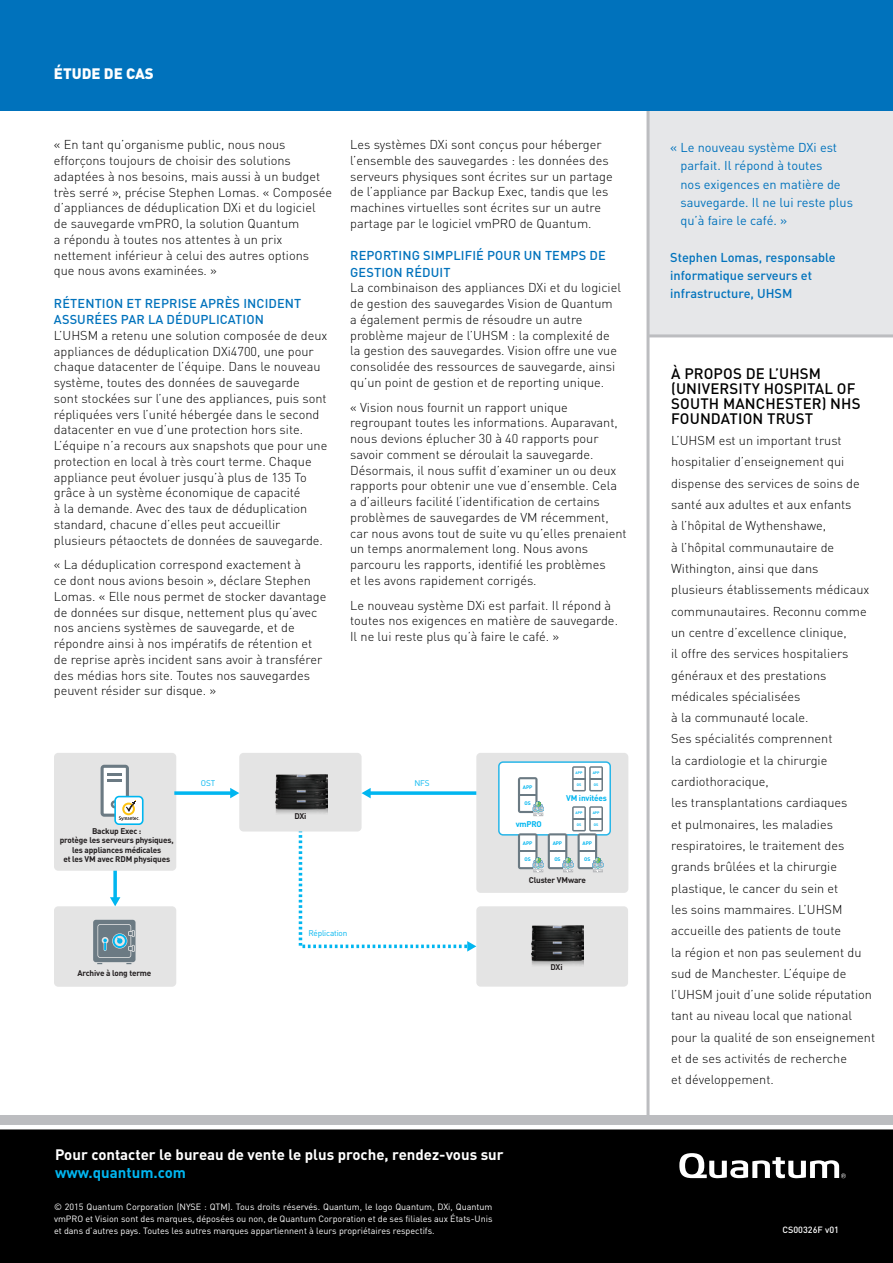
<style>
.page{position:relative;width:893px;height:1263px;background:#fff}
.page>*{position:absolute;margin:0;border:0;box-sizing:border-box;transform-origin:0 0}
.t1{font:500 15px/15px "DIN Pro";letter-spacing:.01em;color:#000}
.t2{font:700 15px "DIN Pro";color:#fff}
.t3{font:700 15px "DIN Pro";color:#00b6f0}
.t4{font:900 15px "DIN Pro";color:#fff}
.t5{font:300 12.75px/15.8px "DIN Pro";color:#000}
.t6{font:500 12.75px/18.3px "DIN Pro";letter-spacing:.01em;color:#0072bc}
.t7{font:12.75px/18.3px "DIN Pro";color:#0072bc}
.t8{font:9px/12px "DIN Pro";color:#fff;text-align:justify}
.t9{font:500 9px "DIN Pro";color:#fff}
.t10{font:700 8.25px/9.3px "DIN Pro";letter-spacing:-.02em;color:#231f20;text-align:center}
.t11{font:8.25px "DIN Pro";letter-spacing:-.02em;color:#00b6f0}
.t12{font:700 8.25px "DIN Pro";letter-spacing:-.02em;color:#00b6f0}
.t13{font:700 5.1px "DIN Pro";color:#00b6f0}
.t14{font:700 3.6px "DIN Pro";color:#00b6f0}
</style>
<div class="page">
<div style="left:648px;top:94px;width:245px;height:242px;background:#e6e7e9"></div>
<hr style="left:648px;top:334px;width:245px;height:3px;background:#bcbdc0">
<hr style="left:646px;top:103px;width:3px;height:1016px;background:#bcbdc0">
<div style="left:0;top:0;width:893px;height:111px;background:#0072bc"></div>
<div style="left:0;top:1115px;width:893px;height:33px;background:#bcbdc0"></div>
<div style="left:0;top:1128px;width:893px;height:135px;background:#000"></div>
<hr style="left:0;top:1125px;width:893px;height:4px;background:#fff">
<svg style="left:679px;top:1153px;width:167px;height:25px"></svg>
<div style="left:476px;top:753px;width:152px;height:140px;background:#e4e4e4;border-radius:4px"></div>
<div style="left:499px;top:762px;width:111px;height:73px;background:#fff;border-radius:4px"></div>
<div style="left:498px;top:761px;width:113px;height:74px;border:1px solid #26b5e8;border-radius:4px"></div>
<div style="left:476px;top:906px;width:152px;height:81px;background:#e4e4e4;border-radius:4px"></div>
<div style="left:239px;top:753px;width:123px;height:78px;background:#e4e4e4;border-radius:4px"></div>
<div style="left:54px;top:906px;width:122px;height:81px;background:#e4e4e4;border-radius:4px"></div>
<svg style="left:113px;top:871px;width:4px;height:26px"></svg>
<svg style="left:110px;top:897px;width:10px;height:9px"></svg>
<div style="left:54px;top:753px;width:122px;height:118px;background:#e4e4e4;border-radius:4px"></div>
<svg style="left:174px;top:791px;width:56px;height:4px"></svg>
<svg style="left:230px;top:788px;width:9px;height:10px"></svg>
<svg style="left:297px;top:788px;width:179px;height:163px"></svg>
<div style="left:115px;top:796px;width:28px;height:28px;background:#fff;border-radius:4px"></div>
<div style="left:114px;top:796px;width:30px;height:29px;border:2px solid #00b6f0;border-radius:4px"></div>
<img style="left:275px;top:774px;width:53px;height:41px">
<img style="left:531px;top:925px;width:53px;height:41px">
<svg style="left:518px;top:766px;width:85px;height:106px"></svg>
<svg style="left:101px;top:765px;width:39px;height:56px"></svg>
<svg style="left:93px;top:920px;width:43px;height:44px;background:#7a919b"></svg>
<p class="t4" style="left:54px;top:61px;width:101px">ÉTUDE DE CAS</p>
<p class="t5" style="left:54px;top:136px;width:280px">« En tant qu’organisme public, nous nous efforçons toujours de choisir des solutions adaptées à nos besoins, mais aussi à un budget très serré », précise Stephen Lomas. « Composée d’appliances de déduplication DXi et du logiciel de sauvegarde vmPRO, la solution Quantum<br>a répondu à toutes nos attentes à un prix nettement inférieur à celui des autres options que nous avons examinées. »</p>
<p class="t6" style="left:54px;top:293px;width:249px;line-height:16.5px">RÉTENTION ET REPRISE APRÈS INCIDENT<br>ASSURÉES PAR LA DÉDUPLICATION</p>
<p class="t5" style="left:54px;top:326px;width:275px">L’UHSM a retenu une solution composée de deux appliances de déduplication DXi4700, une pour chaque datacenter de l’équipe. Dans le nouveau système, toutes des données de sauvegarde<br>sont stockées sur l’une des appliances, puis sont répliquées vers l’unité hébergée dans le second datacenter en vue d’une protection hors site.<br>L’équipe n’a recours aux snapshots que pour une protection en local à très court terme. Chaque appliance peut évoluer jusqu’à plus de 135 To grâce à un système économique de capacité<br>à la demande. Avec des taux de déduplication standard, chacune d’elles peut accueillir plusieurs pétaoctets de données de sauvegarde.</p>
<p class="t5" style="left:54px;top:556px;width:274px">« La déduplication correspond exactement à<br>ce dont nous avions besoin », déclare Stephen Lomas. « Elle nous permet de stocker davantage de données sur disque, nettement plus qu’avec nos anciens systèmes de sauvegarde, et de répondre ainsi à nos impératifs de rétention et de reprise après incident sans avoir à transférer des médias hors site. Toutes nos sauvegardes peuvent résider sur disque. »</p>
<p class="t5" style="left:350px;top:136px;width:264px">Les systèmes DXi sont conçus pour héberger l’ensemble des sauvegardes : les données des serveurs physiques sont écrites sur un partage de l’appliance par Backup Exec, tandis que les machines virtuelles sont écrites sur un autre partage par le logiciel vmPRO de Quantum.</p>
<p class="t6" style="left:350px;top:246px;width:257px;line-height:16.5px">REPORTING SIMPLIFIÉ POUR UN TEMPS DE<br>GESTION RÉDUIT</p>
<p class="t5" style="left:350px;top:279px;width:272px">La combinaison des appliances DXi et du logiciel de gestion des sauvegardes Vision de Quantum a également permis de résoudre un autre problème majeur de l’UHSM : la complexité de la gestion des sauvegardes. Vision offre une vue consolidée des ressources de sauvegarde, ainsi qu’un point de gestion et de reporting unique.</p>
<p class="t5" style="left:350px;top:398px;width:278px">« Vision nous fournit un rapport unique regroupant toutes les informations. Auparavant, nous devions éplucher 30 à 40 rapports pour savoir comment se déroulait la sauvegarde.<br>Désormais, il nous suffit d’examiner un ou deux rapports pour obtenir une vue d’ensemble. Cela a d’ailleurs facilité l’identification de certains problèmes de sauvegardes de VM récemment, car nous avons tout de suite vu qu’elles prenaient un temps anormalement long. Nous avons parcouru les rapports, identifié les problèmes<br>et les avons rapidement corrigés.</p>
<p class="t5" style="left:350px;top:596px;width:269px">Le nouveau système DXi est parfait. Il répond à toutes nos exigences en matière de sauvegarde.<br>Il ne lui reste plus qu’à faire le café. »</p>
<p class="t10" style="left:60px;top:825px;width:115px">Backup Exec :<br>protège les serveurs physiques, les appliances médicales<br>et les VM avec RDM physiques</p>
<p class="t10" style="left:77px;top:967px;width:75px">Archive à long terme</p>
<p class="t11" style="left:201px;top:776px;width:16px">OST</p>
<p class="t11" style="left:414px;top:776px;width:17px">NFS</p>
<p class="t10" style="left:294px;top:810px;width:14px">DXi</p>
<p class="t11" style="left:309px;top:927px;width:40px">Réplication</p>
<p class="t13" style="left:523px;top:783px;width:11px">APP</p>
<p class="t13" style="left:524px;top:799px;width:8px">OS</p>
<p class="t13" style="left:523px;top:839px;width:11px">APP</p>
<p class="t13" style="left:524px;top:855px;width:8px">OS</p>
<p class="t12" style="left:516px;top:817px;width:28px">vmPRO</p>
<p class="t14" style="left:576px;top:770px;width:8px">APP</p>
<p class="t14" style="left:577px;top:781px;width:6px">OS</p>
<p class="t14" style="left:593px;top:770px;width:8px">APP</p>
<p class="t14" style="left:594px;top:781px;width:6px">OS</p>
<p class="t12" style="left:566px;top:791px;width:42px">VM invitées</p>
<p class="t13" style="left:553px;top:839px;width:11px">APP</p>
<p class="t13" style="left:554px;top:855px;width:8px">OS</p>
<p class="t14" style="left:576px;top:810px;width:8px">APP</p>
<p class="t14" style="left:577px;top:821px;width:6px">OS</p>
<p class="t14" style="left:593px;top:810px;width:8px">APP</p>
<p class="t14" style="left:594px;top:821px;width:6px">OS</p>
<p class="t13" style="left:582px;top:839px;width:11px">APP</p>
<p class="t13" style="left:584px;top:855px;width:8px">OS</p>
<p class="t10" style="left:529px;top:874px;width:59px">Cluster VMware</p>
<p class="t10" style="left:550px;top:961px;width:14px">DXi</p>
<p class="t2" style="left:55px;top:1142px;width:450px">Pour contacter le bureau de vente le plus proche, rendez-vous sur</p>
<p class="t3" style="left:55px;top:1160px;width:132px">www.quantum.com</p>
<p class="t8" style="left:54px;top:1200px;width:440px">© 2015 Quantum Corporation (NYSE : QTM). Tous droits réservés. Quantum, le logo Quantum, DXi, Quantum vmPRO et Vision sont des marques, déposées ou non, de Quantum Corporation et de ses filiales aux États-Unis et dans d’autres pays. Toutes les autres marques appartiennent à leurs propriétaires respectifs.</p>
<p class="t7" style="left:680px;top:137px;width:174px;text-indent:-10px">« Le nouveau système DXi est parfait. Il répond à toutes<br>nos exigences en matière de sauvegarde. Il ne lui reste plus qu’à faire le café. »</p>
<p class="t6" style="left:670px;top:246px;width:167px">Stephen Lomas, responsable informatique serveurs et infrastructure, UHSM</p>
<p class="t1" style="left:671px;top:364px;width:191px">À PROPOS DE L’UHSM (UNIVERSITY HOSPITAL OF<br>SOUTH MANCHESTER) NHS<br>FOUNDATION TRUST</p>
<p class="t5" style="left:671px;top:429px;width:205px;line-height:21.3px">L’UHSM est un important trust hospitalier d’enseignement qui dispense des services de soins de santé aux adultes et aux enfants<br>à l’hôpital de Wythenshawe,<br>à l’hôpital communautaire de<br>Withington, ainsi que dans<br>plusieurs établissements médicaux communautaires. Reconnu comme un centre d’excellence clinique,<br>il offre des services hospitaliers généraux et des prestations médicales spécialisées<br>à la communauté locale.<br>Ses spécialités comprennent<br>la cardiologie et la chirurgie cardiothoracique,<br>les transplantations cardiaques<br>et pulmonaires, les maladies respiratoires, le traitement des grands brûlées et la chirurgie plastique, le cancer du sein et<br>les soins mammaires. L’UHSM accueille des patients de toute<br>la région et non pas seulement du sud de Manchester. L’équipe de l’UHSM jouit d’une solide réputation tant au niveau local que national pour la qualité de son enseignement et de ses activités de recherche<br>et développement.</p>
<p class="t9" style="left:782px;top:1222px;width:58px">CS00326F v01</p>
</div>
